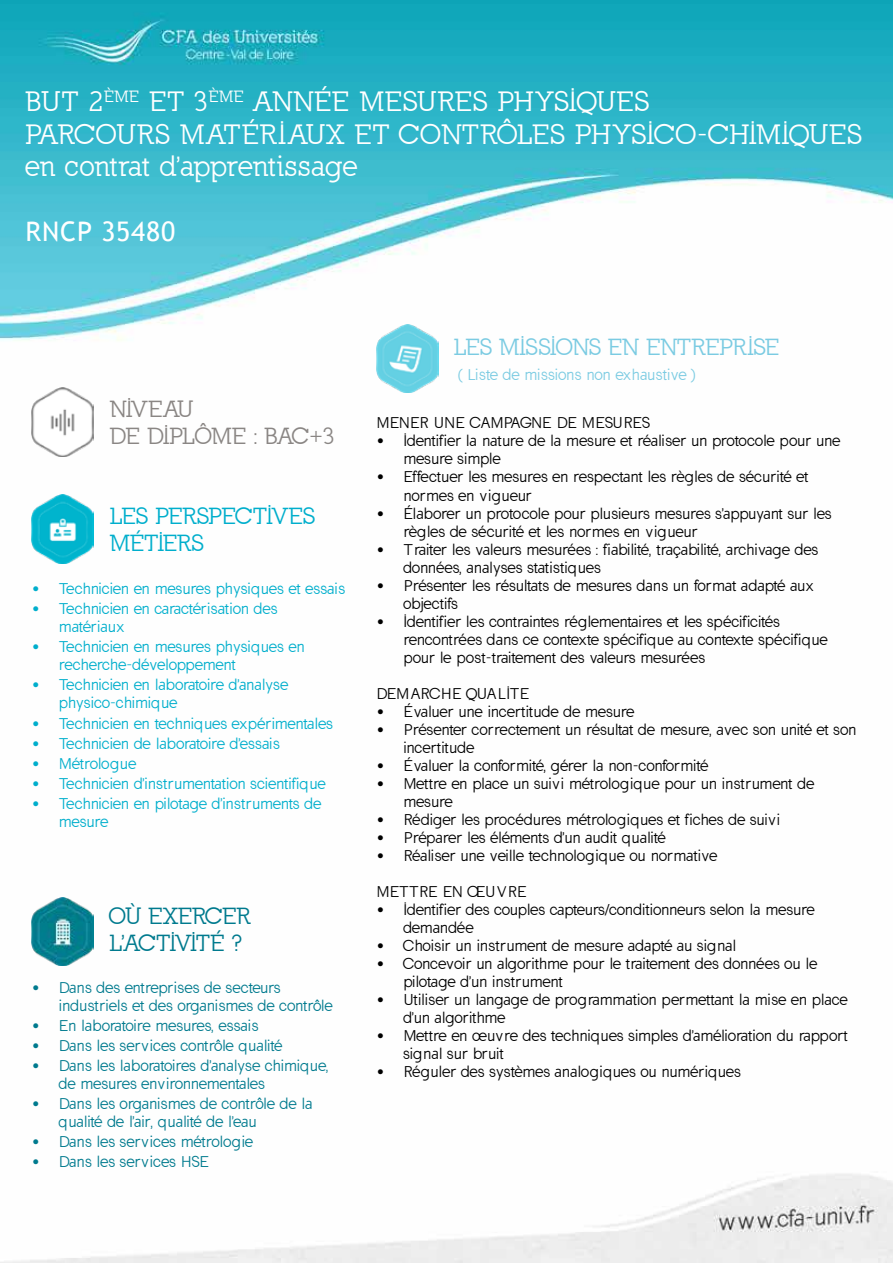
<style>
.page{position:relative;width:893px;height:1263px;background:#fff}
.page>*{position:absolute;margin:0;border:0;box-sizing:border-box;transform-origin:0 0}
.t1{font:27px/32.4px "California";letter-spacing:.03em;color:#fff}
.t2{font:27px "Trebuchet MS";letter-spacing:.03em;color:#fff}
.t3{font:22.5px "California";color:#7bcbe2}
.t4{font:22.5px/27px "California";color:#00aecc}
.t5{font:22.5px/27px "California";color:#8a8684}
.t6{font:22.5px/27px "California";color:#007a8e}
.t7{font:15px/18px "California Sans";color:#000}
.t8{font:15px/18px "California Sans";color:#00aecc}
.t9{font:15px/18px "California Sans";letter-spacing:.025em;color:#000}
.t10{font:15px/18px "California Sans";color:#007a8e}
.t11{font:15px/18px "California Sans";letter-spacing:.02em;color:#007a8e}
.t12{font:15px/18px "California Sans";letter-spacing:.02em;color:#000}
.t13{font:15px "California Sans";letter-spacing:.03em;color:#000}
.t14{font:15px "California Sans";letter-spacing:.02em;color:#00aecc}
.t15{font:15px "California Sans";letter-spacing:.025em;color:#7bcbe2}
.t16{font:15px "California Sans";letter-spacing:.03em;color:#00aecc}
</style>
<div class="page">
<img style="left:0;top:0;width:893px;height:1263px">
<img style="left:32px;top:388px;width:62px;height:69px">
<img style="left:32px;top:495px;width:62px;height:69px">
<img style="left:32px;top:897px;width:62px;height:69px">
<img style="left:376px;top:324px;width:62px;height:69px">
<h1 class="t1" style="left:26px;top:86px;width:837px">BUT 2<sup>ÈME</sup> ET 3<sup>ÈME</sup> ANNÉE MESURES PHYSIQUES<br>PARCOURS MATÉRI AUX ET CONTRÔLES PHYSICO-CHIMIQUES en contrat d'apprentissage</h1>
<h1 class="t2" style="left:26px;top:215px;width:151px">RNCP 35480</h1>
<h2 class="t5" style="left:110px;top:396px;width:226px">NIVEAU<br>DE DIPLÔME : BAC+3</h2>
<h2 class="t4" style="left:110px;top:503px;width:206px">LES PERSPECTIVES<br>MÉTIERS</h2>
<p class="t14" style="left:32px;top:580px;width:314px">• Technicien en mesures physiques et essais</p>
<p class="t8" style="left:59px;top:600px;width:220px;text-indent:-27px">• Technicien en caractérisation des matériaux</p>
<p class="t8" style="left:59px;top:638px;width:247px;text-indent:-27px">• Technicien en mesures physiques en recherche-développement</p>
<p class="t8" style="left:59px;top:676px;width:231px;text-indent:-27px">• Technicien en laboratoire d'analyse physico-chimique</p>
<p class="t8" style="left:32px;top:714px;width:302px">• Technicien en techniques expérimentales</p>
<p class="t8" style="left:32px;top:734px;width:249px">• Technicien de laboratoire d'essais</p>
<p class="t16" style="left:32px;top:755px;width:106px">• Métrologue</p>
<p class="t8" style="left:32px;top:775px;width:295px">• Technicien d'instrumentation scientifique</p>
<p class="t8" style="left:59px;top:795px;width:264px;text-indent:-27px">• Technicien en pilotage d'instruments de mesure</p>
<h2 class="t6" style="left:109px;top:902px;width:142px">OÙ EXERCER<br>L'ACTIVITÉ ?</h2>
<p class="t11" style="left:59px;top:978px;width:275px;text-indent:-27px">• Dans des entreprises de secteurs industriels et des organismes de contrôle</p>
<p class="t10" style="left:32px;top:1016px;width:228px">• En laboratoire mesures, essais</p>
<p class="t11" style="left:32px;top:1036px;width:252px">• Dans les services contrôle qualité</p>
<p class="t10" style="left:59px;top:1057px;width:271px;text-indent:-27px">• Dans les laboratoires d'analyse chimique, de mesures environnementales</p>
<p class="t10" style="left:59px;top:1095px;width:255px;text-indent:-27px">• Dans les organismes de contrôle de la qualité de l'air, qualité de l'eau</p>
<p class="t11" style="left:32px;top:1133px;width:223px">• Dans les services métrologie</p>
<p class="t11" style="left:32px;top:1153px;width:178px">• Dans les services HSE</p>
<h2 class="t3" style="left:454px;top:334px;width:327px">LES MISSIONS EN ENTREPRISE</h2>
<p class="t15" style="left:458px;top:366px;width:239px">( Liste de missions non exhaustive )</p>
<p class="t7" style="left:376px;top:414px;width:275px">MENER UNE CAMPAGNE DE MESURES</p>
<p class="t7" style="left:403px;top:432px;width:438px;text-indent:-27px">• Identifier la nature de la mesure et réaliser un protocole pour une mesure simple</p>
<p class="t9" style="left:403px;top:468px;width:406px;text-indent:-27px">• Effectuer les mesures en respectant les règles de sécurité et normes en vigueur</p>
<p class="t7" style="left:403px;top:504px;width:430px;text-indent:-27px">• Élaborer un protocole pour plusieurs mesures s'appuyant sur les règles de sécurité et les normes en vigueur</p>
<p class="t7" style="left:403px;top:540px;width:416px;text-indent:-27px">• T raiter les valeurs mesurées : fiabilité, traçabilité, archivage des données, analyses statistiques</p>
<p class="t7" style="left:403px;top:576px;width:412px;text-indent:-27px">• Présenter les résultats de mesures dans un format adapté aux objectifs</p>
<p class="t7" style="left:403px;top:612px;width:426px;text-indent:-27px">• Identifier les contraintes réglementaires et les spécificités rencontrées dans ce contexte spécifique au contexte spécifique pour le post-traitement des valeurs mesurées</p>
<p class="t7" style="left:376px;top:684px;width:154px">DEMARCHE QUALITE</p>
<p class="t9" style="left:376px;top:702px;width:259px">• Évaluer une incertitude de mesure</p>
<p class="t7" style="left:403px;top:720px;width:454px;text-indent:-27px">• Présenter correctement un résultat de mesure, avec son unité et son incertitude</p>
<p class="t7" style="left:376px;top:756px;width:333px">• Évaluer la conformité, gérer la non-conformité</p>
<p class="t12" style="left:403px;top:774px;width:412px;text-indent:-27px">• Mettre en place un suivi métrologique pour un instrument de mesure</p>
<p class="t9" style="left:376px;top:810px;width:405px">• Rédiger les procédures métrologiques et fiches de suivi</p>
<p class="t7" style="left:376px;top:828px;width:291px">• Préparer les éléments d'un audit qualité</p>
<p class="t7" style="left:376px;top:846px;width:342px">• Réaliser une veille technologique ou normative</p>
<p class="t7" style="left:376px;top:882px;width:151px">METTRE EN ŒUVRE</p>
<p class="t7" style="left:403px;top:900px;width:413px;text-indent:-27px">• Identifier des couples capteurs/conditionneurs selon la mesure demandée</p>
<p class="t9" style="left:376px;top:936px;width:361px">• Choisir un instrument de mesure adapté au signal</p>
<p class="t7" style="left:403px;top:954px;width:415px;text-indent:-27px">• Concevoir un algorithme pour le traitement des données ou le pilotage d'un instrument</p>
<p class="t7" style="left:403px;top:990px;width:446px;text-indent:-27px">• Utiliser un langage de programmation permettant la mise en place d'un algorithme</p>
<p class="t7" style="left:403px;top:1026px;width:446px;text-indent:-27px">• Mettre en œuvre des techniques simples d'amélioration du rapport signal sur bruit</p>
<p class="t13" style="left:376px;top:1062px;width:366px">• Réguler des systèmes analogiques ou numériques</p>
</div>
